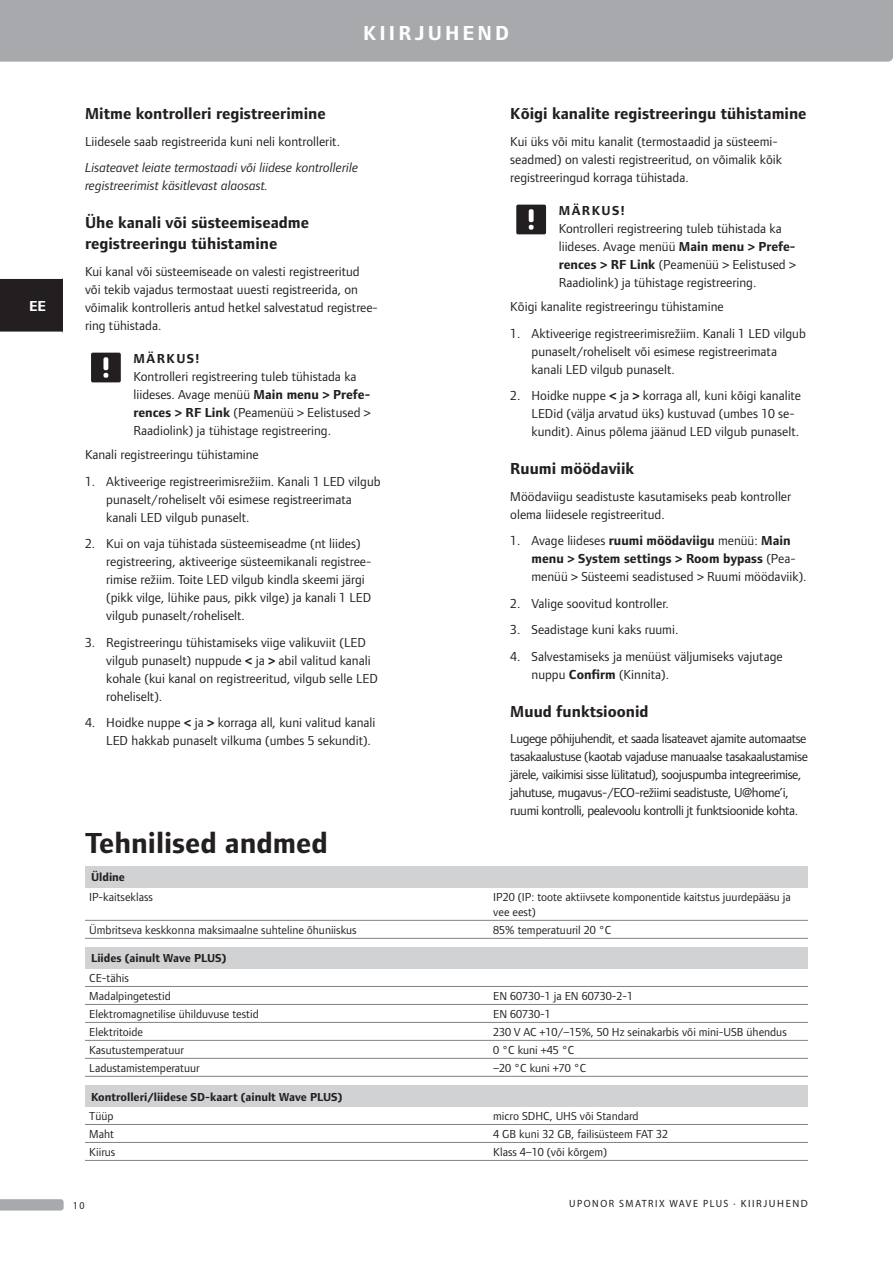
<style>
.page{position:relative;width:893px;height:1263px;background:#fff}
.page>*{position:absolute;margin:0;border:0;box-sizing:border-box;transform-origin:0 0}
.Inside_Heading_short{font:700 30px "Foundry Form Sans";color:#231f20}
.t1{font:700 21px "Foundry Form Sans";letter-spacing:.15em;color:#fff}
.Attention_flashes_bl{font:700 16.5px/21px "Foundry Form Sans";color:#231f20}
.t2{font:700 15px "Foundry Form Sans";color:#fff}
.Inside_Body_indentat{font:13.5px/18px "Foundry Form Sans";color:#231f20}
.Inside_Body_copy{font:13.5px/18px "Foundry Form Sans";color:#231f20}
.Inside_Body_copy-2{font:13.5px/18px "Foundry Form Sans";letter-spacing:-.03em;color:#231f20}
.Inside_Body_referenc{font:italic 13.5px/18px "Foundry Form Sans";color:#231f20}
.Inside_Body_notifica{font:700 13.5px "Foundry Form Sans";letter-spacing:.1em;color:#231f20}
.Inside_Body_table{font:12px/15px "Foundry Form Sans";color:#231f20}
.Inside_table_headlin{font:700 12px "Foundry Form Sans";color:#231f20}
.t3{font:10.5px "Myriad Pro";letter-spacing:.15em;color:#231f20;scale:.95 1}
.s1{font-weight:700}
</style>
<div class="page">
<div style="left:0;top:278px;width:63px;height:54px;background:#231f20"></div>
<hr style="left:0;top:277px;width:63px;height:2px;background:#fff">
<div style="left:85px;top:866px;width:723px;height:21px;background:#d1d2d4"></div>
<hr style="left:85px;top:920px;width:404px;height:1px;background:#808285">
<hr style="left:489px;top:920px;width:319px;height:1px;background:#808285">
<hr style="left:85px;top:938px;width:404px;height:1px;background:#808285">
<hr style="left:489px;top:938px;width:319px;height:1px;background:#808285">
<div style="left:85px;top:947px;width:723px;height:21px;background:#d1d2d4"></div>
<hr style="left:85px;top:986px;width:404px;height:1px;background:#808285">
<hr style="left:489px;top:986px;width:319px;height:1px;background:#808285">
<hr style="left:85px;top:1004px;width:404px;height:1px;background:#808285">
<hr style="left:489px;top:1004px;width:319px;height:1px;background:#808285">
<hr style="left:85px;top:1022px;width:404px;height:1px;background:#808285">
<hr style="left:489px;top:1022px;width:319px;height:1px;background:#808285">
<hr style="left:85px;top:1040px;width:404px;height:1px;background:#808285">
<hr style="left:489px;top:1040px;width:319px;height:1px;background:#808285">
<hr style="left:85px;top:1058px;width:404px;height:1px;background:#808285">
<hr style="left:489px;top:1058px;width:319px;height:1px;background:#808285">
<hr style="left:85px;top:1076px;width:404px;height:1px;background:#808285">
<hr style="left:489px;top:1076px;width:319px;height:1px;background:#808285">
<div style="left:85px;top:1085px;width:723px;height:21px;background:#d1d2d4"></div>
<hr style="left:85px;top:1124px;width:404px;height:1px;background:#808285">
<hr style="left:489px;top:1124px;width:319px;height:1px;background:#808285">
<hr style="left:85px;top:1142px;width:404px;height:1px;background:#808285">
<hr style="left:489px;top:1142px;width:319px;height:1px;background:#808285">
<hr style="left:85px;top:1160px;width:404px;height:1px;background:#808285">
<hr style="left:489px;top:1160px;width:319px;height:1px;background:#808285">
<div style="left:91px;top:353px;width:30px;height:29px;background:#231f20;border-radius:2px"></div>
<div style="left:103px;top:357px;width:5px;height:13px;background:#fff;border-radius:2px"></div>
<svg style="left:103px;top:373px;width:5px;height:5px"></svg>
<div style="left:516px;top:205px;width:30px;height:29px;background:#231f20;border-radius:2px"></div>
<div style="left:529px;top:209px;width:5px;height:13px;background:#fff;border-radius:2px"></div>
<svg style="left:529px;top:225px;width:5px;height:5px"></svg>
<div style="left:0;top:0;width:893px;height:62px;background:#a8a9ad"></div>
<svg style="left:0;top:1199px;width:64px;height:11px"></svg>
<p class="t2" style="left:29px;top:298px;width:18px">EE</p>
<h2 class="t1" style="left:363px;top:21px;width:148px">KIIRJUHEND</h2>
<p class="Attention_flashes_bl" style="left:85px;top:103px;width:242px">Mitme kontrolleri registreerimine</p>
<p class="Inside_Body_indentat" style="left:85px;top:132px;width:256px">Liidesele saab registreerida kuni neli kontrollerit.</p>
<p class="Inside_Body_referenc" style="left:85px;top:158px;width:275px">Lisateavet leiate termostaadi või liidese kontrollerile registreerimist käsitlevast alaosast.</p>
<p class="Attention_flashes_bl" style="left:85px;top:212px;width:226px">Ühe kanali või süsteemiseadme registreeringu tühistamine</p>
<p class="Inside_Body_copy" style="left:85px;top:262px;width:294px">Kui kanal või süsteemiseade on valesti registreeritud või tekib vajadus termostaat uuesti registreerida, on võimalik kontrolleris antud hetkel salvestatud registree&shy;ring tühistada.</p>
<p class="Inside_Body_notifica" style="left:134px;top:351px;width:67px">MÄRKUS!</p>
<p class="Inside_Body_copy" style="left:134px;top:367px;width:239px">Kontrolleri registreering tuleb tühistada ka liideses. Avage menüü <span class="s1">Main menu &gt; Prefe&shy;rences &gt; RF Link</span> (Peamenüü &gt; Eelistused &gt; Raadiolink) ja tühistage registreering.</p>
<p class="Inside_Body_copy" style="left:85px;top:445px;width:175px">Kanali registreeringu tühistamine</p>
<p class="Inside_Body_indentat" style="left:106px;top:472px;width:276px;text-indent:-21px">1. Aktiveerige registreerimisrežiim. Kanali 1 LED vilgub punaselt/roheliselt või esimese registreerimata kanali LED vilgub punaselt.</p>
<p class="Inside_Body_indentat" style="left:106px;top:534px;width:267px;text-indent:-21px">2. Kui on vaja tühistada süsteemiseadme (nt liides) registreering, aktiveerige süsteemikanali registree&shy;rimise režiim. Toite LED vilgub kindla skeemi järgi (pikk vilge, lühike paus, pikk vilge) ja kanali 1 LED vilgub punaselt/roheliselt.</p>
<p class="Inside_Body_indentat" style="left:106px;top:633px;width:273px;text-indent:-21px">3. Registreeringu tühistamiseks viige valikuviit (LED vilgub punaselt) nuppude <span class="s1">&lt;</span> ja <span class="s1">&gt;</span> abil valitud kanali kohale (kui kanal on registreeritud, vilgub selle LED roheliselt).</p>
<p class="Inside_Body_indentat" style="left:106px;top:713px;width:271px;text-indent:-21px">4. Hoidke nuppe <span class="s1">&lt;</span> ja <span class="s1">&gt;</span> korraga all, kuni valitud kanali<br>LED hakkab punaselt vilkuma (umbes 5 sekundit).</p>
<p class="Attention_flashes_bl" style="left:510px;top:103px;width:298px">Kõigi kanalite registreeringu tühistamine</p>
<p class="Inside_Body_copy" style="left:510px;top:132px;width:273px">Kui üks või mitu kanalit (termostaadid ja süsteemi&shy;seadmed) on valesti registreeritud, on võimalik kõik registreeringud korraga tühistada.</p>
<p class="Inside_Body_notifica" style="left:559px;top:203px;width:67px">MÄRKUS!</p>
<p class="Inside_Body_copy" style="left:559px;top:219px;width:239px">Kontrolleri registreering tuleb tühistada ka liideses. Avage menüü <span class="s1">Main menu &gt; Prefe&shy;rences &gt; RF Link</span> (Peamenüü &gt; Eelistused &gt; Raadiolink) ja tühistage registreering.</p>
<p class="Inside_Body_copy" style="left:510px;top:297px;width:215px">Kõigi kanalite registreeringu tühistamine</p>
<p class="Inside_Body_indentat" style="left:531px;top:324px;width:276px;text-indent:-21px">1. Aktiveerige registreerimisrežiim. Kanali 1 LED vilgub punaselt/roheliselt või esimese registreerimata kanali LED vilgub punaselt.</p>
<p class="Inside_Body_indentat" style="left:531px;top:386px;width:271px;text-indent:-21px">2. Hoidke nuppe <span class="s1">&lt;</span> ja <span class="s1">&gt;</span> korraga all, kuni kõigi kanalite<br>LEDid (välja arvatud üks) kustuvad (umbes 10 se&shy;kundit). Ainus põlema jäänud LED vilgub punaselt.</p>
<p class="Attention_flashes_bl" style="left:510px;top:458px;width:125px">Ruumi möödaviik</p>
<p class="Inside_Body_copy" style="left:510px;top:487px;width:282px">Möödaviigu seadistuste kasutamiseks peab kontroller olema liidesele registreeritud.</p>
<p class="Inside_Body_indentat" style="left:531px;top:531px;width:276px;text-indent:-21px">1. Avage liideses <span class="s1">ruumi möödaviigu</span> menüü: <span class="s1">Main menu &gt; System settings &gt; Room bypass</span> (Pea&shy;menüü &gt; Süsteemi seadistused &gt; Ruumi möödaviik).</p>
<p class="Inside_Body_indentat" style="left:510px;top:594px;width:160px">2. Valige soovitud kontroller.</p>
<p class="Inside_Body_indentat" style="left:510px;top:620px;width:170px">3. Seadistage kuni kaks ruumi.</p>
<p class="Inside_Body_indentat" style="left:531px;top:647px;width:253px;text-indent:-21px">4. Salvestamiseks ja menüüst väljumiseks vajutage nuppu <span class="s1">Confirm</span> (Kinnita).</p>
<p class="Attention_flashes_bl" style="left:510px;top:701px;width:140px">Muud funktsioonid</p>
<p class="Inside_Body_copy-2" style="left:510px;top:729px;width:299px">Lugege põhijuhendit, et saada lisateavet ajamite automaatse tasakaalustuse (kaotab vajaduse manuaalse tasakaalustamise järele, vaikimisi sisse lülitatud), soojuspumba integreerimise, jahutuse, mugavus-/ECO-režiimi seadistuste, U@home’i, ruumi kontrolli, pealevoolu kontrolli jt funktsioonide kohta.</p>
<p class="Inside_Heading_short" style="left:85px;top:826px;width:244px">Tehnilised andmed</p>
<p class="Inside_table_headlin" style="left:91px;top:871px;width:35px">Üldine</p>
<p class="Inside_Body_table" style="left:89px;top:889px;width:65px">IP-kaitseklass</p>
<p class="Inside_Body_table" style="left:493px;top:889px;width:299px">IP20 (IP: toote aktiivsete komponentide kaitstus juurdepääsu ja vee eest)</p>
<p class="Inside_Body_table" style="left:89px;top:922px;width:269px">Ümbritseva keskkonna maksimaalne suhteline õhuniiskus</p>
<p class="Inside_Body_table" style="left:493px;top:922px;width:119px">85% temperatuuril 20 °C</p>
<p class="Inside_table_headlin" style="left:91px;top:952px;width:137px">Liides (ainult Wave PLUS)</p>
<p class="Inside_Body_table" style="left:89px;top:970px;width:41px">CE-tähis</p>
<p class="Inside_Body_table" style="left:89px;top:988px;width:83px">Madalpingetestid</p>
<p class="Inside_Body_table" style="left:493px;top:988px;width:141px">EN 60730-1 ja EN 60730-2-1</p>
<p class="Inside_Body_table" style="left:89px;top:1006px;width:171px">Elektromagnetilise ühilduvuse testid</p>
<p class="Inside_Body_table" style="left:493px;top:1006px;width:59px">EN 60730-1</p>
<p class="Inside_Body_table" style="left:89px;top:1024px;width:55px">Elektritoide</p>
<p class="Inside_Body_table" style="left:493px;top:1024px;width:295px">230 V AC +10/–15%, 50 Hz seinakarbis või mini-USB ühendus</p>
<p class="Inside_Body_table" style="left:89px;top:1042px;width:96px">Kasutustemperatuur</p>
<p class="Inside_Body_table" style="left:493px;top:1042px;width:83px">0 °C kuni +45 °C</p>
<p class="Inside_Body_table" style="left:89px;top:1060px;width:112px">Ladustamistemperatuur</p>
<p class="Inside_Body_table" style="left:493px;top:1060px;width:95px">–20 °C kuni +70 °C</p>
<p class="Inside_table_headlin" style="left:91px;top:1090px;width:253px">Kontrolleri/liidese SD-kaart (ainult Wave PLUS)</p>
<p class="Inside_Body_table" style="left:89px;top:1108px;width:26px">Tüüp</p>
<p class="Inside_Body_table" style="left:493px;top:1108px;width:147px">micro SDHC, UHS või Standard</p>
<p class="Inside_Body_table" style="left:89px;top:1126px;width:26px">Maht</p>
<p class="Inside_Body_table" style="left:493px;top:1126px;width:176px">4 GB kuni 32 GB, failisüsteem FAT 32</p>
<p class="Inside_Body_table" style="left:89px;top:1144px;width:28px">Kiirus</p>
<p class="Inside_Body_table" style="left:493px;top:1144px;width:115px">Klass 4–10 (või kõrgem)</p>
<p class="t3" style="left:73px;top:1199px;width:14px">10</p>
<p class="t3" style="left:569px;top:1197px;width:253px">UPONOR SMATRIX WAVE PLUS · KIIRJUHEND</p>
</div>
